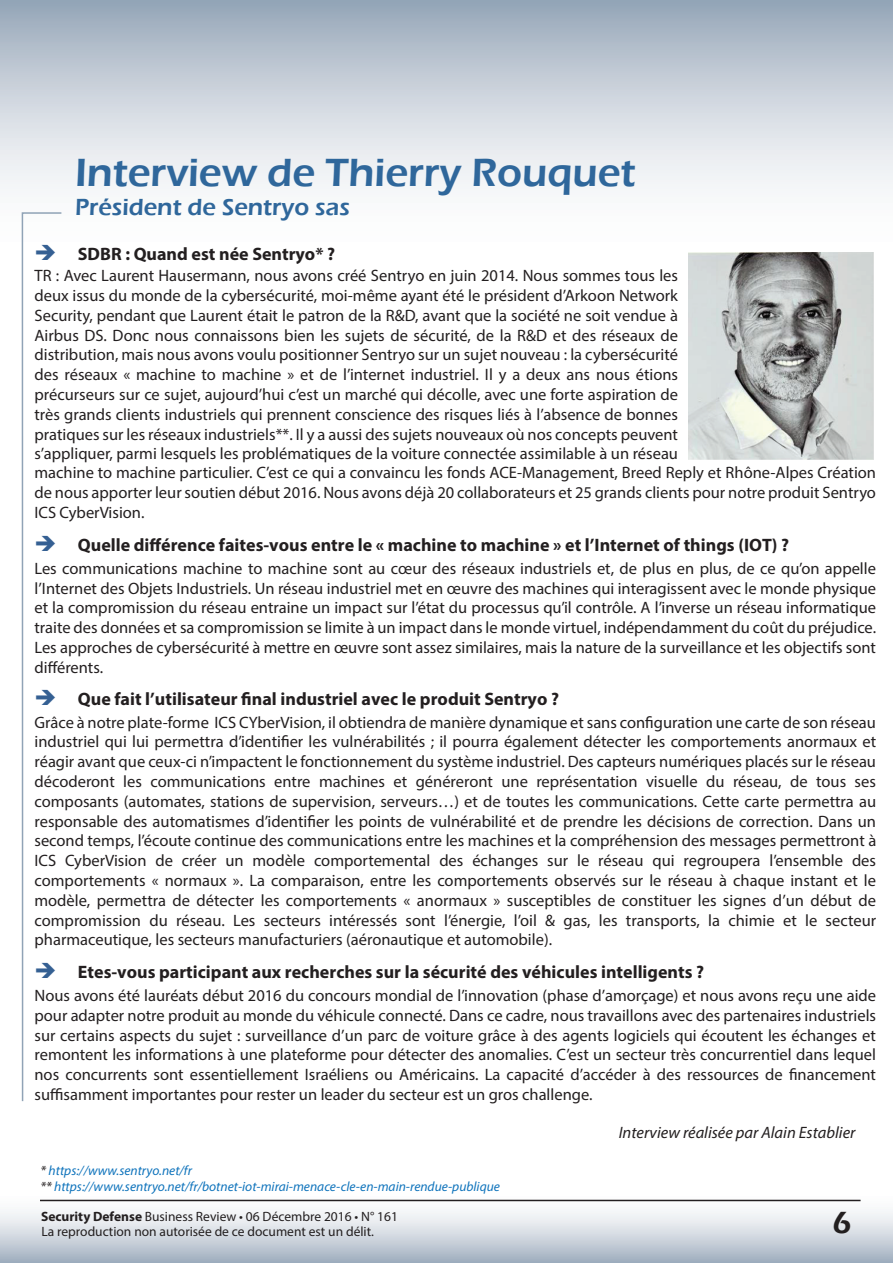
<style>
.page{position:relative;width:893px;height:1263px;background:#fff}
.page>*{position:absolute;margin:0;border:0;box-sizing:border-box;transform-origin:0 0}
.t1{font:600 40.5px "Eras ITC";color:#2f679b}
.t2{font:600 31.5px "Eras ITC";color:#231f20}
.t3{font:600 24px "Eras ITC";color:#2f679b}
.t4{font:700 18px "Myriad Pro";color:#231f20}
.t5{font:16.5px/19.8px "Myriad Pro";color:#231f20;text-align:justify}
.t6{font:italic 16.5px "Myriad Pro";color:#231f20}
.t7{font:italic 13.5px/16.2px "Myriad Pro";color:#1074bc}
.t8{font:13.5px/15.3px "Myriad Pro";color:#231f20}
.s1{color:#356093}
.s2{color:#231f20}
.s3{font-weight:700}
</style>
<div class="page">
<div style="left:0;top:0;width:893px;height:266px;background:linear-gradient(to bottom,#a1afbf,#fff)"></div>
<div style="left:0;top:1188px;width:893px;height:75px;background:linear-gradient(to bottom,#fff,#aab6c5)"></div>
<svg style="left:21px;top:211px;width:42px;height:891px"></svg>
<hr style="left:40px;top:1200px;width:821px;height:1px;background:#231f20">
<img style="left:688px;top:252px;width:186px;height:207px">
<h1 class="t1" style="left:75px;top:150px;width:562px">Interview de Thierry Rouquet</h1>
<h3 class="t3" style="left:75px;top:193px;width:276px">Président de Sentryo sas</h3>
<p class="t4" style="left:34px;top:242px;width:302px"><span class="s1">➔</span> SDBR : Quand est née Sentryo* ?</p>
<p class="t5" style="left:34px;top:266px;width:843px;text-align:left">TR : Avec Laurent Hausermann, nous avons créé Sentryo en juin 2014. Nous sommes tous les<br>deux issus du monde de la cybersécurité, moi-même ayant été le président d’Arkoon Network<br>Security, pendant que Laurent était le patron de la R&amp;D, avant que la société ne soit vendue à<br>Airbus DS. Donc nous connaissons bien les sujets de sécurité, de la R&amp;D et des réseaux de<br>distribution, mais nous avons voulu positionner Sentryo sur un sujet nouveau : la cybersécurité<br>des réseaux « machine to machine » et de l’internet industriel. Il y a deux ans nous étions<br>précurseurs sur ce sujet, aujourd’hui c’est un marché qui décolle, avec une forte aspiration de<br>très grands clients industriels qui prennent conscience des risques liés à l’absence de bonnes<br>pratiques sur les réseaux industriels**. Il y a aussi des sujets nouveaux où nos concepts peuvent<br>s’appliquer, parmi lesquels les problématiques de la voiture connectée assimilable à un réseau<br>machine to machine particulier. C’est ce qui a convaincu les fonds ACE-Management, Breed Reply et Rhône-Alpes Création de nous apporter leur soutien début 2016. Nous avons déjà 20 collaborateurs et 25 grands clients pour notre produit Sentryo ICS CyberVision.</p>
<p class="t4" style="left:34px;top:533px;width:756px"><span class="s1">➔</span> Quelle différence faites-vous entre le « machine to machine » et l’Internet of things (IOT) ?</p>
<p class="t5" style="left:34px;top:558px;width:843px">Les communications machine to machine sont au cœur des réseaux industriels et, de plus en plus, de ce qu’on appelle l’Internet des Objets Industriels. Un réseau industriel met en œuvre des machines qui interagissent avec le monde physique et la compromission du réseau entraine un impact sur l’état du processus qu’il contrôle. A l’inverse un réseau informatique traite des données et sa compromission se limite à un impact dans le monde virtuel, indépendamment du coût du préjudice.<br>Les approches de cybersécurité à mettre en œuvre sont assez similaires, mais la nature de la surveillance et les objectifs sont différents.</p>
<p class="t4" style="left:34px;top:687px;width:526px"><span class="s1">➔</span> Que fait l’utilisateur final industriel avec le produit Sentryo ?</p>
<p class="t5" style="left:34px;top:712px;width:843px">Grâce à notre plate-forme ICS CYberVision, il obtiendra de manière dynamique et sans configuration une carte de son réseau industriel qui lui permettra d’identifier les vulnérabilités ; il pourra également détecter les comportements anormaux et réagir avant que ceux-ci n’impactent le fonctionnement du système industriel. Des capteurs numériques placés sur le réseau décoderont les communications entre machines et généreront une représentation visuelle du réseau, de tous ses composants (automates, stations de supervision, serveurs…) et de toutes les communications. Cette carte permettra au responsable des automatismes d’identifier les points de vulnérabilité et de prendre les décisions de correction. Dans un second temps, l’écoute continue des communications entre les machines et la compréhension des messages permettront à ICS CyberVision de créer un modèle comportemental des échanges sur le réseau qui regroupera l’ensemble des comportements « normaux ». La comparaison, entre les comportements observés sur le réseau à chaque instant et le modèle, permettra de détecter les comportements « anormaux » susceptibles de constituer les signes d’un début de compromission du réseau. Les secteurs intéressés sont l’énergie, l’oil &amp; gas, les transports, la chimie et le secteur pharmaceutique, les secteurs manufacturiers (aéronautique et automobile).</p>
<p class="t4" style="left:34px;top:960px;width:671px"><span class="s1">➔</span> Etes-vous participant aux recherches sur la sécurité des véhicules intelligents ?</p>
<p class="t5" style="left:34px;top:985px;width:843px">Nous avons été lauréats début 2016 du concours mondial de l’innovation (phase d’amorçage) et nous avons reçu une aide pour adapter notre produit au monde du véhicule connecté. Dans ce cadre, nous travaillons avec des partenaires industriels sur certains aspects du sujet : surveillance d’un parc de voiture grâce à des agents logiciels qui écoutent les échanges et remontent les informations à une plateforme pour détecter des anomalies. C’est un secteur très concurrentiel dans lequel nos concurrents sont essentiellement Israéliens ou Américains. La capacité d’accéder à des ressources de financement suffisamment importantes pour rester un leader du secteur est un gros challenge.</p>
<p class="t7" style="left:41px;top:1162px;width:461px"><span class="s2">*</span> https://www.sentryo.net/fr<br><span class="s2">**</span> https://www.sentryo.net/fr/botnet-iot-mirai-menace-cle-en-main-rendue-publique</p>
<p class="t6" style="left:619px;top:1122px;width:238px">Interview réalisée par Alain Establier</p>
<p class="t8" style="left:41px;top:1208px;width:359px"><span class="s3">Security Defense</span> Business Review • 06 Décembre 2016 • N° 161<br>La reproduction non autorisée de ce document est un délit.</p>
<h2 class="t2" style="left:833px;top:1205px;width:21px">6</h2>
</div>
